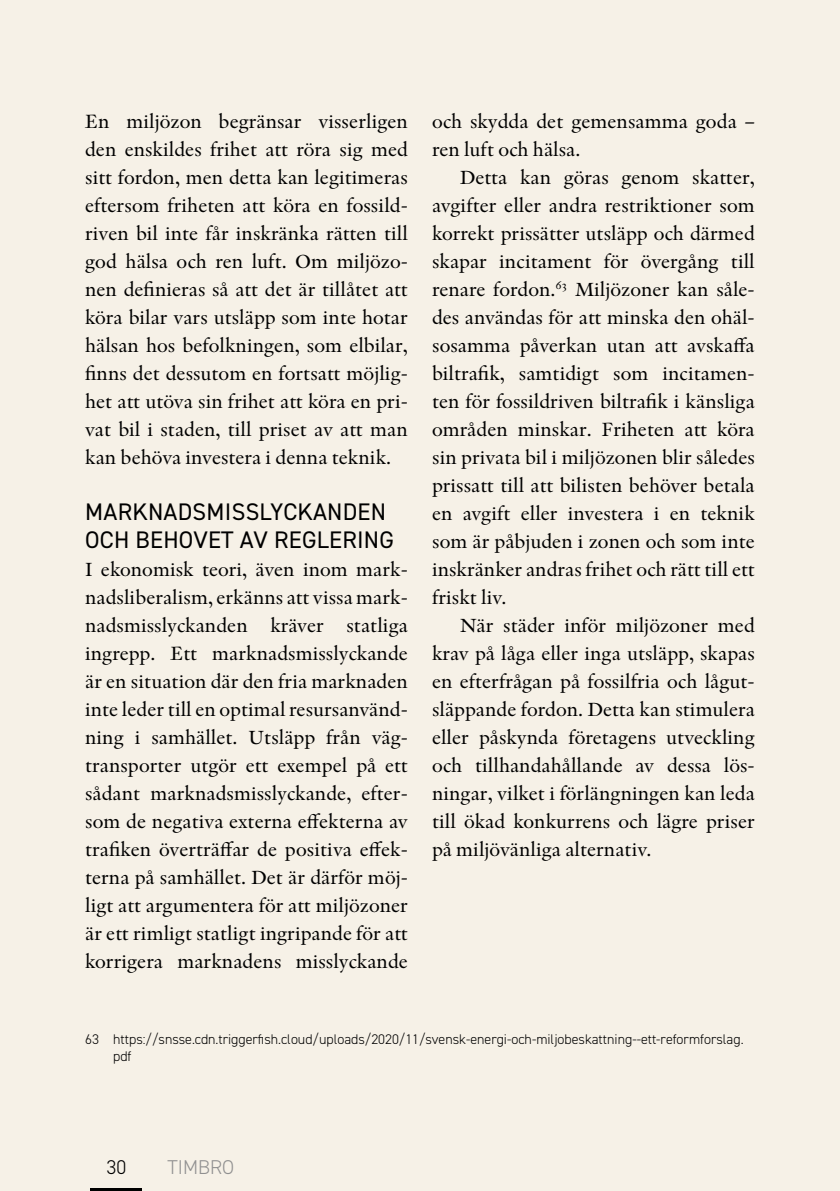
<style>
.page{position:relative;width:840px;height:1191px;background:#fff}
.page>*{position:absolute;margin:0;border:0;box-sizing:border-box;transform-origin:0 0}
.Mellanrubrik{font:24px/28px "DIN2014";letter-spacing:.01em;color:#000}
.Brödtext_efter_rubrik{font:20px/28px "Indigo Antiqua Pro Text";color:#000;text-align:justify}
.Brödtext_indrag{font:20px/28px "Indigo Antiqua Pro Text";color:#000;text-align:justify}
.t1{font:300 20px "DIN2014";color:#909090}
.t2{font:300 20px "DIN2014";color:#000}
.Fotnot{font:300 14px/16.8px "DIN2014";color:#000}
</style>
<div class="page">
<div style="left:0;top:0;width:839px;height:1191px;background:#f6f1e7"></div>
<hr style="left:91px;top:1188px;width:51px;height:3px;background:#000">
<p class="Brödtext_efter_rubrik" style="left:85px;top:108px;width:324px">En miljözon begränsar visserligen den enskildes frihet att röra sig med sitt fordon, men detta kan legitimeras eftersom friheten att köra en fossild&shy;riven bil inte får inskränka rätten till god hälsa och ren luft. Om miljözo&shy;nen definieras så att det är tillåtet att köra bilar vars utsläpp som inte hotar hälsan hos befolkningen, som elbilar, finns det dessutom en fortsatt möjlig&shy;het att utöva sin frihet att köra en pri&shy;vat bil i staden, till priset av att man kan behöva investera i denna teknik.</p>
<p class="Mellanrubrik" style="left:85px;top:497px;width:310px">MARKNADSMISSLYCKANDEN<br>OCH BEHOVET AV REGLERING</p>
<p class="Brödtext_efter_rubrik" style="left:85px;top:556px;width:324px">I ekonomisk teori, även inom mark&shy;nadsliberalism, erkänns att vissa mark&shy;nadsmisslyckanden kräver statliga ingrepp. Ett marknadsmisslyckande är en situation där den fria marknaden inte leder till en optimal resursanvänd&shy;ning i samhället. Utsläpp från väg&shy;transporter utgör ett exempel på ett sådant marknadsmisslyckande, efter&shy;som de negativa externa effekterna av trafiken överträffar de positiva effek&shy;terna på samhället. Det är därför möj&shy;ligt att argumentera för att miljözoner är ett rimligt statligt ingripande för att korrigera marknadens misslyckande</p>
<p class="Brödtext_efter_rubrik" style="left:432px;top:108px;width:324px">och skydda det gemensamma goda – ren luft och hälsa.</p>
<p class="Brödtext_indrag" style="left:432px;top:164px;width:324px;text-indent:28px">Detta kan göras genom skatter, avgifter eller andra restriktioner som korrekt prissätter utsläpp och därmed skapar incitament för övergång till renare fordon.<sup>63</sup> Miljözoner kan såle&shy;des användas för att minska den ohäl&shy;sosamma påverkan utan att avskaffa biltrafik, samtidigt som incitamen&shy;ten för fossildriven biltrafik i känsliga områden minskar. Friheten att köra sin privata bil i miljözonen blir således prissatt till att bilisten behöver betala en avgift eller investera i en teknik som är påbjuden i zonen och som inte inskränker andras frihet och rätt till ett friskt liv.</p>
<p class="Brödtext_indrag" style="left:432px;top:612px;width:324px;text-indent:28px">När städer inför miljözoner med krav på låga eller inga utsläpp, skapas en efterfrågan på fossilfria och lågut&shy;släppande fordon. Detta kan stimulera eller påskynda företagens utveckling och tillhandahållande av dessa lös&shy;ningar, vilket i förlängningen kan leda till ökad konkurrens och lägre priser på miljövänliga alternativ.</p>
<p class="Fotnot" style="left:113px;top:1030px;width:631px;text-indent:-28px">63 https://snsse.cdn.triggerfish.cloud/uploads/2020/11/svensk-energi-och-miljobeskattning--ett-reformforslag. pdf</p>
<p class="t2" style="left:106px;top:1154px;width:21px">30</p>
<p class="t1" style="left:167px;top:1154px;width:68px">TIMBRO</p>
</div>
